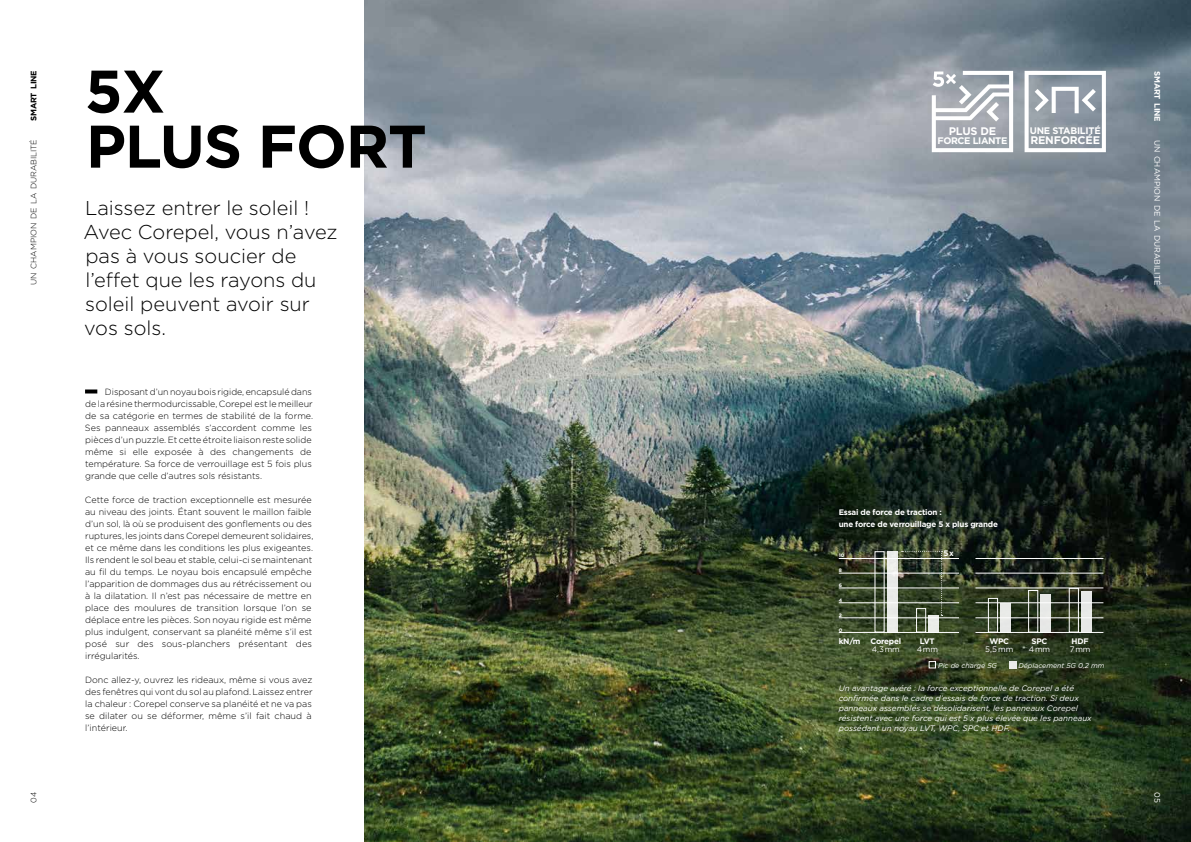
<style>
.page{position:relative;width:1191px;height:842px;background:#fff}
.page>*{position:absolute;margin:0;border:0;box-sizing:border-box;transform-origin:0 0}
.t1{font:700 60px/55px "Gotham";letter-spacing:-.02em;color:#000}
.t2{font:300 20px/24px "Gotham";color:#000}
.t3{font:700 11px "Gotham";letter-spacing:-.02em;color:#fff}
.t4{font:700 9.5px "Gotham";letter-spacing:-.04em;color:#fff}
.t5{font:300 9px/12px "Gotham";color:#000}
.t6{font:italic 8px/10px "Gotham";color:#fff}
.t7{font:700 8px/12px "Gotham HTF";letter-spacing:-.02em;color:#fff}
.t8{font:8px "Gotham";letter-spacing:-.005em;color:#fff}
.t9{font:700 8px "Gotham";letter-spacing:-.025em;color:#fff}
.t10{font:300 8px "Gotham";letter-spacing:-.005em;color:#000}
.t11{font:700 8px "Gotham";letter-spacing:-.02em;color:#000}
.t12{font:italic 7px "Gotham";color:#fff}
.t13{font:700 5px "Gotham";color:#fff}
</style>
<div class="page">
<img style="left:364px;top:0;width:827px;height:842px">
<svg style="left:931px;top:71px;width:82px;height:81px"></svg>
<svg style="left:1024px;top:71px;width:82px;height:81px"></svg>
<div style="left:887px;top:551px;width:10px;height:81px;background:#eaebe9"></div>
<div style="left:916px;top:608px;width:10px;height:24px;border:1px solid #fff"></div>
<svg style="left:928px;top:616px;width:10px;height:16px"></svg>
<div style="left:988px;top:598px;width:10px;height:34px;border:1px solid #fff"></div>
<div style="left:1000px;top:603px;width:10px;height:29px;background:#e8e9e7"></div>
<div style="left:1028px;top:590px;width:10px;height:42px;border:1px solid #fff"></div>
<div style="left:1040px;top:594px;width:10px;height:38px;background:#e7e8e6"></div>
<div style="left:1068px;top:588px;width:11px;height:44px;border:1px solid #fff"></div>
<div style="left:1081px;top:591px;width:10px;height:41px;background:#e7e8e6"></div>
<svg style="left:901px;top:551px;width:41px;height:65px;background:#3a4530"></svg>
<div style="left:928px;top:661px;width:8px;height:7px;border:1px solid #fff"></div>
<div style="left:1008px;top:661px;width:8px;height:7px;background:#ebede9"></div>
<hr style="left:838px;top:632px;width:121px;height:1px;background:#fff">
<hr style="left:838px;top:618px;width:121px;height:1px;background:#fff">
<hr style="left:838px;top:603px;width:121px;height:1px;background:#fff">
<hr style="left:838px;top:588px;width:121px;height:1px;background:#fff">
<hr style="left:838px;top:573px;width:121px;height:1px;background:#fff">
<hr style="left:838px;top:558px;width:121px;height:1px;background:#fff">
<hr style="left:975px;top:632px;width:128px;height:1px;background:#fff">
<hr style="left:975px;top:618px;width:128px;height:1px;background:#fff">
<hr style="left:975px;top:603px;width:128px;height:1px;background:#fff">
<hr style="left:975px;top:588px;width:128px;height:1px;background:#fff">
<hr style="left:975px;top:573px;width:128px;height:1px;background:#fff">
<hr style="left:975px;top:558px;width:128px;height:1px;background:#fff">
<svg style="left:85px;top:389px;width:12px;height:4px"></svg>
<h1 class="t1" style="left:85px;top:64px;width:343px">5X<br>PLUS FORT</h1>
<h2 class="t2" style="left:83px;top:195px;width:256px">Laissez entrer le soleil !<br>Avec Corepel, vous n’avez pas à vous soucier de l’effet que les rayons du soleil peuvent avoir sur vos sols.</h2>
<p class="t11" style="left:28px;top:121px;width:52px;rotate:-90deg">SMART LINE</p>
<p class="t10" style="left:29px;top:285px;width:146px;rotate:-90deg">UN CHAMPION DE LA DURABILITÉ</p>
<p class="t8" style="left:1162px;top:140px;width:147px;rotate:90deg">UN CHAMPION DE LA DURABILITÉ</p>
<p class="t9" style="left:1162px;top:71px;width:52px;rotate:90deg">SMART LINE</p>
<p class="t4" style="left:1029px;top:125px;width:72px">UNE STABILITÉ</p>
<p class="t3" style="left:1030px;top:133px;width:71px">RENFORCÉE</p>
<p class="t3" style="left:948px;top:124px;width:49px">PLUS DE</p>
<p class="t4" style="left:937px;top:135px;width:71px">FORCE LIANTE</p>
<p class="t10" style="left:29px;top:803px;width:12px;rotate:-90deg">04</p>
<p class="t5" style="left:85px;top:385px;width:230px;text-indent:20px">Disposant d’un noyau bois rigide, encapsulé dans de la résine thermodurcissable, Corepel est le meilleur de sa catégorie en termes de stabilité de la forme.<br>Ses panneaux assemblés s’accordent comme les pièces d’un puzzle. Et cette étroite liaison reste solide même si elle exposée à des changements de température. Sa force de verrouillage est 5 fois plus grande que celle d’autres sols résistants.</p>
<p class="t5" style="left:85px;top:493px;width:230px">Cette force de traction exceptionnelle est mesurée au niveau des joints. Étant souvent le maillon faible d’un sol, là où se produisent des gonflements ou des ruptures, les joints dans Corepel demeurent solidaires, et ce même dans les conditions les plus exigeantes.<br>Ils rendent le sol beau et stable, celui-ci se maintenant au fil du temps. Le noyau bois encapsulé empêche l’apparition de dommages dus au rétrécissement ou à la dilatation. Il n’est pas nécessaire de mettre en place des moulures de transition lorsque l’on se déplace entre les pièces. Son noyau rigide est même plus indulgent, conservant sa planéité même s’il est posé sur des sous-planchers présentant des irrégularités.</p>
<p class="t5" style="left:85px;top:673px;width:229px;text-align:justify">Donc allez-y, ouvrez les rideaux, même si vous avez des fenêtres qui vont du sol au plafond. Laissez entrer la chaleur : Corepel conserve sa planéité et ne va pas se dilater ou se déformer, même s’il fait chaud à l’intérieur.</p>
<p class="t7" style="left:838px;top:506px;width:161px">Essai de force de traction :<br>une force de verrouillage 5 x plus grande</p>
<p class="t13" style="left:838px;top:552px;width:7px">10</p>
<p class="t13" style="left:838px;top:567px;width:5px">8</p>
<p class="t13" style="left:838px;top:582px;width:5px">6</p>
<p class="t13" style="left:838px;top:597px;width:5px">4</p>
<p class="t13" style="left:838px;top:612px;width:5px">2</p>
<p class="t13" style="left:838px;top:626px;width:5px">0</p>
<p class="t9" style="left:838px;top:636px;width:64px">kN/m Corepel</p>
<p class="t8" style="left:871px;top:644px;width:30px">4,3mm</p>
<p class="t7" style="left:943px;top:547px;width:12px">5 x</p>
<p class="t9" style="left:920px;top:636px;width:16px">LVT</p>
<p class="t8" style="left:916px;top:644px;width:23px">4mm</p>
<p class="t9" style="left:989px;top:636px;width:21px">WPC</p>
<p class="t8" style="left:985px;top:644px;width:30px">5,5 mm</p>
<p class="t9" style="left:1031px;top:636px;width:17px">SPC</p>
<p class="t8" style="left:1028px;top:644px;width:23px">4mm</p>
<p class="t9" style="left:1071px;top:636px;width:19px">HDF</p>
<p class="t8" style="left:1069px;top:644px;width:22px">7mm</p>
<p class="t12" style="left:938px;top:661px;width:60px">Pic de charge 5G</p>
<p class="t12" style="left:1018px;top:661px;width:87px">Déplacement 5G 0,2 mm</p>
<p class="t6" style="left:838px;top:683px;width:254px">Un avantage avéré : la force exceptionnelle de Corepel a été confirmée dans le cadre d’essais de force de traction. Si deux panneaux assemblés se désolidarisent, les panneaux Corepel résistent avec une force qui est 5 x plus élevée que les panneaux possédant un noyau LVT, WPC, SPC et HDF.</p>
<p class="t8" style="left:1162px;top:792px;width:12px;rotate:90deg">05</p>
</div>
